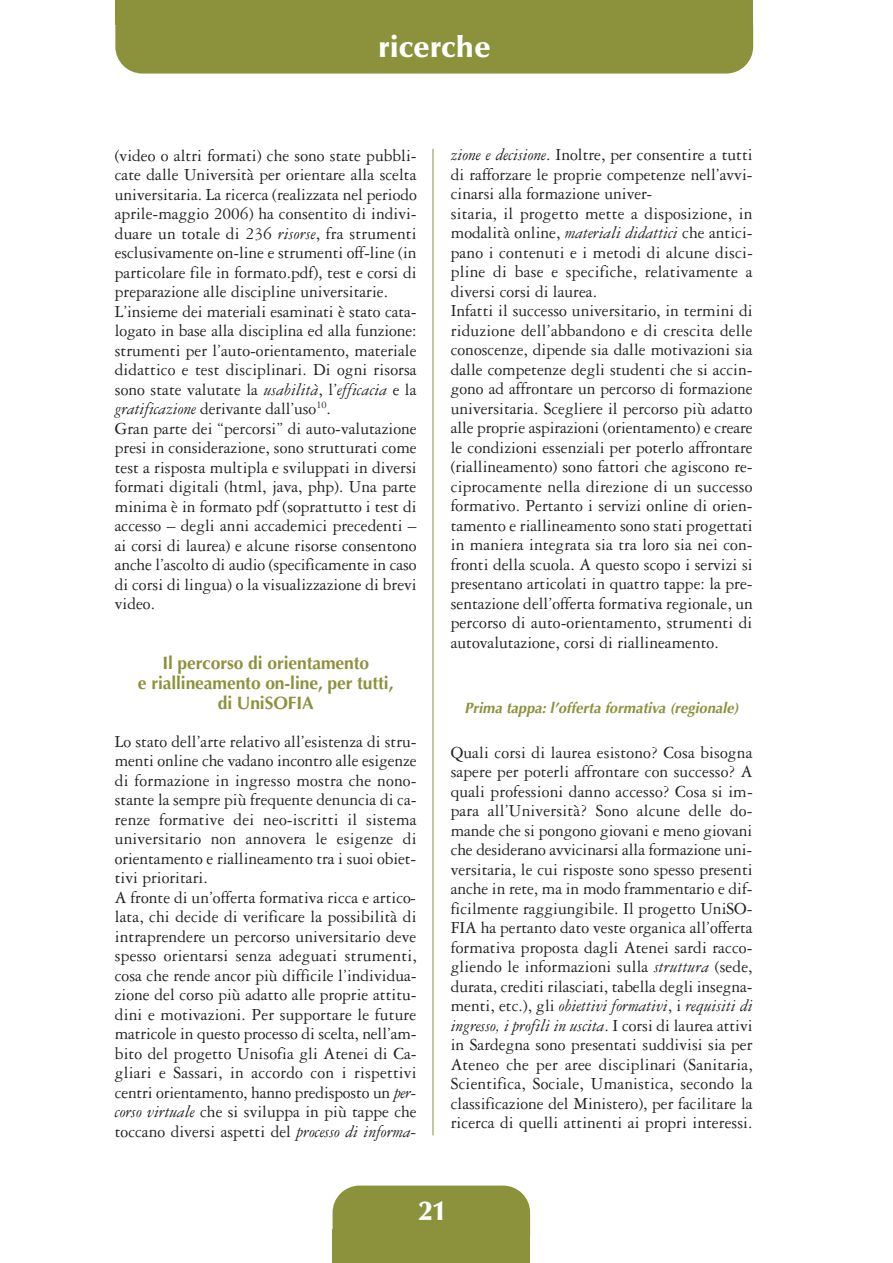
<style>
.page{position:relative;width:893px;height:1263px;background:#fff}
.page>*{position:absolute;margin:0;border:0;box-sizing:border-box;transform-origin:0 0}
.t1{font:900 30px "Optima";color:#fff}
.t2{font:900 27px "Optima";color:#fff}
.t3{font:18px/19.5px "Garamond Three";color:#231f20}
.t4{font:700 18px/20px "Optima";letter-spacing:-.005em;color:#8c923c;text-align:center}
.t5{font:italic 700 15px "Optima";color:#8c923c}
.s1{font-style:italic}
</style>
<div class="page">
<div style="left:333px;top:1185px;width:197px;height:78px;background:#8c923c;border-radius:27px"></div>
<div style="left:333px;top:1230px;width:197px;height:33px;background:#8c923c"></div>
<div style="left:115px;top:0;width:638px;height:74px;background:#8c923c;border-radius:27px"></div>
<div style="left:115px;top:0;width:638px;height:24px;background:#8c923c"></div>
<hr style="left:433px;top:149px;width:1px;height:986px;background:#8c923c">
<p class="t1" style="left:378px;top:35px;width:114px">ricerche</p>
<p class="t3" style="left:115px;top:147px;width:304px">(video o altri formati) che sono state pubbli&shy;cate dalle Università per orientare alla scelta universitaria. La ricerca (realizzata nel periodo aprile-maggio 2006) ha consentito di indivi&shy;duare un totale di 236 <span class="s1">risorse</span>, fra strumenti esclusivamente on-line e strumenti off-line (in particolare file in formato.pdf), test e corsi di preparazione alle discipline universitarie.<br>L’insieme dei materiali esaminati è stato cata&shy;logato in base alla disciplina ed alla funzione: strumenti per l’auto-orientamento, materiale didattico e test disciplinari. Di ogni risorsa sono state valutate la <span class="s1">usabilità</span>, l’<span class="s1">efficacia</span> e la <span class="s1">gratificazione</span> derivante dall’uso<sup>10</sup>.<br>Gran parte dei “percorsi” di auto-valutazione presi in considerazione, sono strutturati come test a risposta multipla e sviluppati in diversi formati digitali (html, java, php). Una parte minima è in formato pdf (soprattutto i test di accesso – degli anni accademici precedenti – ai corsi di laurea) e alcune risorse consentono anche l’ascolto di audio (specificamente in caso di corsi di lingua) o la visualizzazione di brevi video.</p>
<p class="t4" style="left:138px;top:655px;width:257px">Il percorso di orientamento<br>e riallineamento on-line, per tutti, di UniSOFIA</p>
<p class="t3" style="left:115px;top:733px;width:303px">Lo stato dell’arte relativo all’esistenza di stru&shy;menti online che vadano incontro alle esigenze di formazione in ingresso mostra che nono&shy;stante la sempre più frequente denuncia di ca&shy;renze formative dei neo-iscritti il sistema universitario non annovera le esigenze di orientamento e riallineamento tra i suoi obiet&shy;tivi prioritari.<br>A fronte di un’offerta formativa ricca e artico&shy;lata, chi decide di verificare la possibilità di intraprendere un percorso universitario deve spesso orientarsi senza adeguati strumenti, cosa che rende ancor più difficile l’individua&shy;zione del corso più adatto alle proprie attitu&shy;dini e motivazioni. Per supportare le future matricole in questo processo di scelta, nell’am&shy;bito del progetto Unisofia gli Atenei di Ca&shy;gliari e Sassari, in accordo con i rispettivi centri orientamento, hanno predisposto un <span class="s1">per&shy;corso virtuale</span> che si sviluppa in più tappe che toccano diversi aspetti del <span class="s1">processo di informa-</span></p>
<p class="t3" style="left:451px;top:147px;width:304px"><span class="s1">zione e decisione</span>. Inoltre, per consentire a tutti di rafforzare le proprie competenze nell’avvi&shy;cinarsi alla formazione uni ver-<br>sitaria, il progetto mette a disposizione, in modalità online, <span class="s1">materiali didattici</span> che antici&shy;pano i contenuti e i metodi di alcune disci&shy;pline di base e specifiche, relativamente a diversi corsi di laurea.<br>Infatti il successo universitario, in termini di riduzione dell’abbandono e di crescita delle conoscenze, dipende sia dalle motivazioni sia dalle competenze degli studenti che si accin&shy;gono ad affrontare un percorso di formazione universitaria. Scegliere il percorso più adatto alle proprie aspirazioni (orientamento) e creare le condizioni essenziali per poterlo affrontare (riallineamento) sono fattori che agiscono re&shy;ciprocamente nella direzione di un successo formativo. Pertanto i servizi online di orien&shy;tamento e riallineamento sono stati progettati in maniera integrata sia tra loro sia nei con&shy;fronti della scuola. A questo scopo i servizi si presentano articolati in quattro tappe: la pre&shy;sentazione dell’offerta formativa regionale, un percorso di auto-orientamento, strumenti di autovalutazione, corsi di riallineamento.</p>
<p class="t5" style="left:465px;top:701px;width:276px">Prima tappa: l’offerta formativa (regionale)</p>
<p class="t3" style="left:451px;top:744px;width:304px;text-align:justify">Quali corsi di laurea esistono? Cosa bisogna sapere per poterli affrontare con successo? A quali professioni danno accesso? Cosa si im&shy;para all’Università? Sono alcune delle do&shy;mande che si pongono giovani e meno giovani che desiderano avvicinarsi alla formazione uni&shy;versitaria, le cui risposte sono spesso presenti anche in rete, ma in modo frammentario e dif&shy;ficilmente raggiungibile. Il progetto UniSO-FIA ha pertanto dato veste organica all’offerta formativa proposta dagli Atenei sardi racco&shy;gliendo le informazioni sulla <span class="s1">struttura</span> (sede, durata, crediti rilasciati, tabella degli insegna&shy;menti, etc.), gli <span class="s1">obiettivi formativi</span>, i <span class="s1">requisiti di ingresso, i profili in uscita</span>. I corsi di laurea attivi in Sardegna sono presentati suddivisi sia per Ateneo che per aree disciplinari (Sanitaria, Scientifica, Sociale, Umanistica, secondo la classificazione del Ministero), per facilitare la ricerca di quelli attinenti ai propri interessi.</p>
<p class="t2" style="left:419px;top:1200px;width:28px">21</p>
</div>
